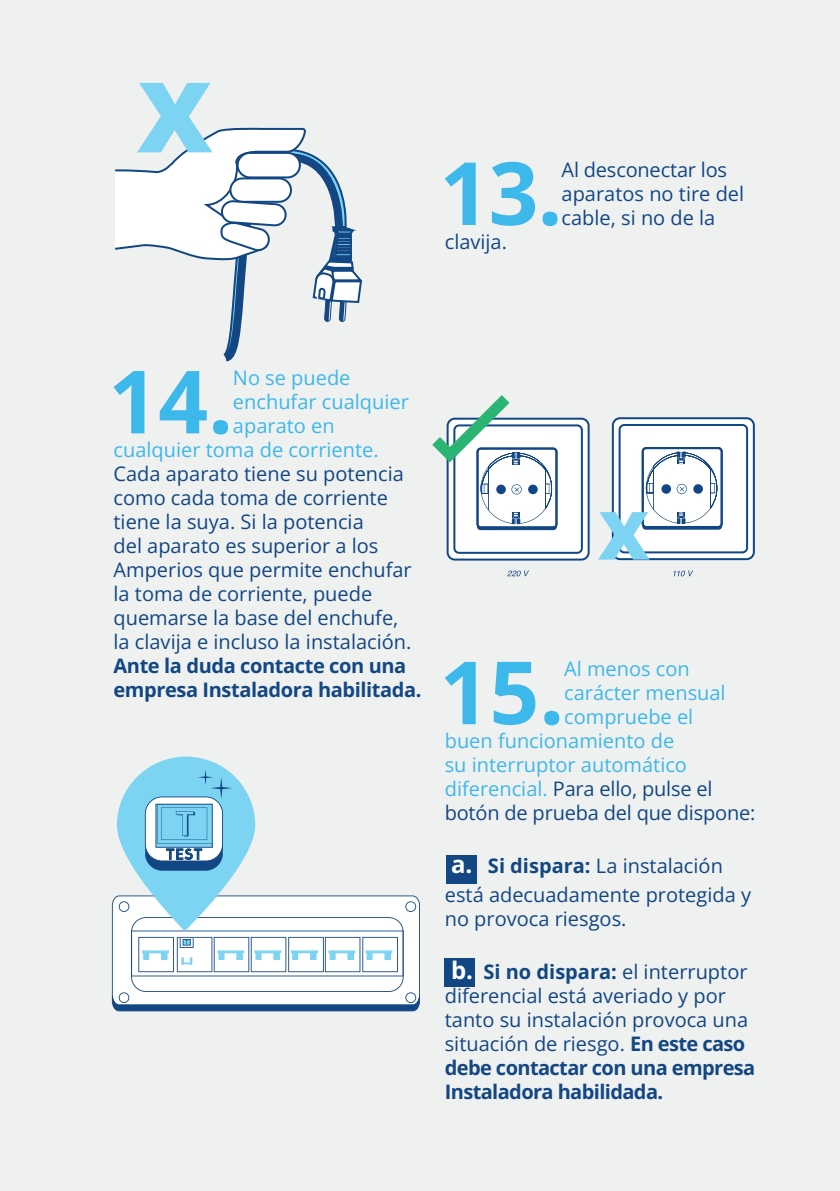
<style>
.page{position:relative;width:840px;height:1191px;background:#fff}
.page>*{position:absolute;margin:0;border:0;box-sizing:border-box;transform-origin:0 0}
.t1{font:87.2px "Open Sans";color:#3cb8ea}
.t2{font:20px/24px "Open Sans";color:#124783}
.t3{font:20px "Open Sans";color:#3cb8ea}
.t4{font:20px "Open Sans";letter-spacing:-.02em;color:#124783}
.s1{color:#3cb8ea}
.s2{font-size:24px;color:#fff}
</style>
<div class="page">
<div style="left:0;top:0;width:839px;height:1191px;background:#eff0f0"></div>
<div style="left:444px;top:959px;width:31px;height:28px;background:#124783"></div>
<div style="left:445px;top:855px;width:31px;height:28px;background:#124783"></div>
<svg style="left:115px;top:83px;width:248px;height:279px"></svg>
<svg style="left:507px;top:570px;width:21px;height:6px"></svg>
<svg style="left:673px;top:570px;width:19px;height:6px"></svg>
<svg style="left:432px;top:395px;width:158px;height:166px"></svg>
<svg style="left:598px;top:417px;width:157px;height:144px"></svg>
<svg style="left:112px;top:895px;width:308px;height:116px"></svg>
<svg style="left:117px;top:756px;width:138px;height:175px;fill:#7dd3f2"></svg>
<svg style="left:145px;top:769px;width:87px;height:101px"></svg>
<p class="t1" style="left:439px;top:133px;width:124px">13.</p>
<p class="t2" style="left:561px;top:157px;width:184px">Al desconectar los aparatos no tire del cable, si no de la</p>
<p class="t2" style="left:444px;top:229px;width:64px">clavija.</p>
<p class="t1" style="left:108px;top:342px;width:126px">14.</p>
<p class="t3" style="left:233px;top:364px;width:119px">No se puede</p>
<p class="t3" style="left:233px;top:388px;width:177px">enchufar cualquier</p>
<p class="t3" style="left:233px;top:412px;width:103px">aparato en</p>
<p class="t3" style="left:113px;top:436px;width:266px">cualquier toma de corriente.</p>
<p class="t2" style="left:113px;top:461px;width:292px">Cada aparato tiene su potencia</p>
<p class="t2" style="left:113px;top:485px;width:276px">como cada toma de corriente</p>
<p class="t2" style="left:113px;top:509px;width:252px">tiene la suya. Si la potencia</p>
<p class="t2" style="left:113px;top:533px;width:266px">del aparato es superior a los</p>
<p class="t2" style="left:113px;top:557px;width:299px">Amperios que permite enchufar</p>
<p class="t2" style="left:113px;top:581px;width:260px">la toma de corriente, puede</p>
<p class="t2" style="left:113px;top:605px;width:286px">quemarse la base del enchufe,</p>
<p class="t2" style="left:113px;top:629px;width:299px">la clavija e incluso la instalación.</p>
<p class="t4" style="left:113px;top:652px;width:294px">Ante la duda contacte con una</p>
<p class="t4" style="left:113px;top:676px;width:309px">empresa Instaladora habilitada.</p>
<p class="t1" style="left:439px;top:633px;width:126px">15.</p>
<p class="t3" style="left:564px;top:655px;width:127px">Al menos con</p>
<p class="t3" style="left:564px;top:679px;width:163px">carácter mensual</p>
<p class="t3" style="left:564px;top:703px;width:130px">compruebe el</p>
<p class="t3" style="left:444px;top:727px;width:231px">buen funcionamiento de</p>
<p class="t3" style="left:444px;top:751px;width:244px">su interruptor automático</p>
<p class="t2" style="left:444px;top:776px;width:269px"><span class="s1">diferencial.</span> Para ello, pulse el</p>
<p class="t2" style="left:444px;top:800px;width:312px">botón de prueba del que dispone:</p>
<p class="t2" style="left:444px;top:851px;width:307px;line-height:28.8px;text-indent:6px"><span class="s2">a.</span> Si dispara: La instalación está adecuadamente protegida y</p>
<p class="t2" style="left:444px;top:906px;width:183px">no provoca riesgos.</p>
<p class="t2" style="left:444px;top:959px;width:312px;text-indent:6px"><span class="s2">b.</span> Si no dispara: el interruptor diferencial está averiado y por tanto su instalación provoca una situación de riesgo. En este caso debe contactar con una empresa<br>Instaladora habilidada.</p>
</div>
